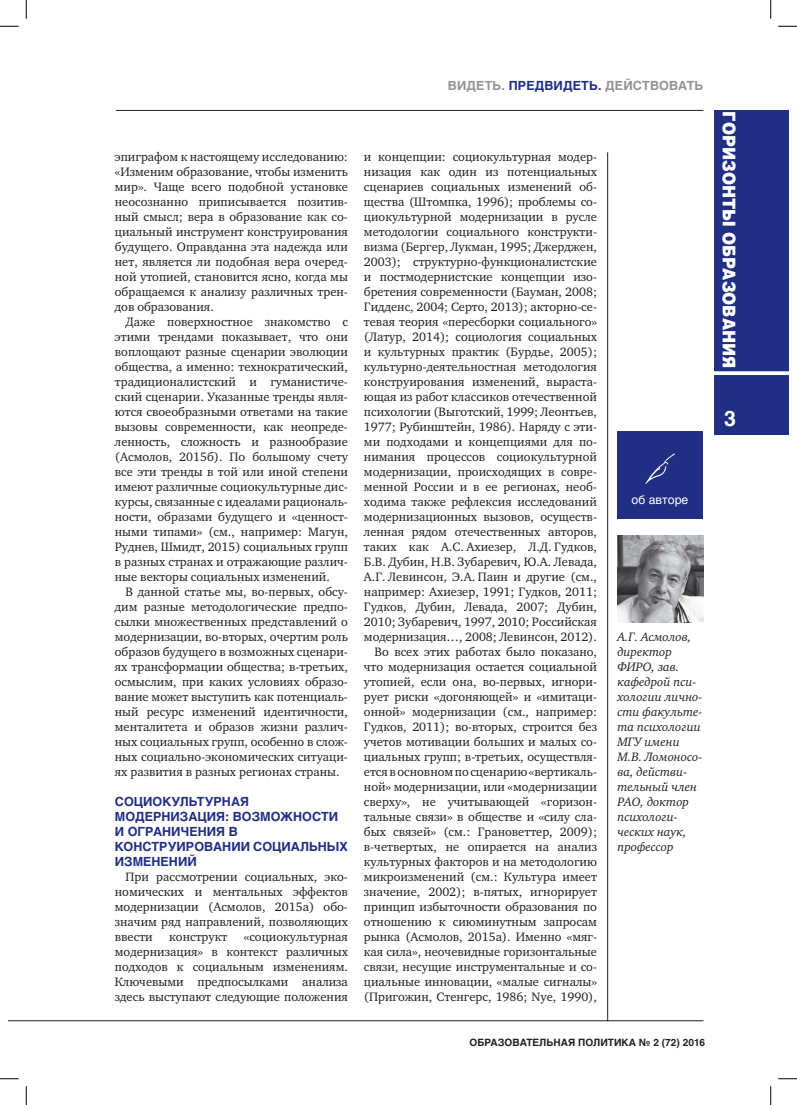
<style>
.page{position:relative;width:797px;height:1105px;background:#fff}
.page>*{position:absolute;margin:0;border:0;box-sizing:border-box;transform-origin:0 0}
.t1{font:700 21.25px "Helios";color:#fff}
.t2{font:900 17.5px "Helios";color:#fff;scale:.9 1}
.t3{font:12.5px/15px "Charter C";color:#231f20;text-align:justify}
.t4{font:italic 12.5px/15px "Charter C";color:#231f20}
.t5{font:700 12.5px/15px "Helios";color:#202e84}
.t6{font:12.25px "Helios";color:#fff}
.t7{font:700 10px "Helios";color:#231f20}
.s1{color:#939598}
.s2{color:#919396}
</style>
<div class="page">
<div style="left:714px;top:110px;width:74px;height:324px;background:#202e84"></div>
<svg style="left:714px;top:371px;width:74px;height:4px"></svg>
<hr style="left:116px;top:110px;width:587px;height:1px;background:#231f20">
<hr style="left:9px;top:1020px;width:694px;height:1px;background:#231f20">
<hr style="left:607px;top:152px;width:1px;height:869px;background:#231f20">
<div style="left:617px;top:431px;width:86px;height:87px;background:#202e84"></div>
<img style="left:645px;top:453px;width:30px;height:31px">
<img style="left:617px;top:535px;width:86px;height:88px">
<svg style="left:0;top:25px;width:19px;height:2px"></svg>
<svg style="left:778px;top:25px;width:19px;height:2px"></svg>
<svg style="left:0;top:1078px;width:19px;height:1px"></svg>
<svg style="left:778px;top:1078px;width:19px;height:1px"></svg>
<svg style="left:25px;top:0;width:2px;height:19px"></svg>
<svg style="left:25px;top:1086px;width:2px;height:19px"></svg>
<svg style="left:770px;top:0;width:1px;height:19px"></svg>
<svg style="left:770px;top:1086px;width:1px;height:19px"></svg>
<p class="t5" style="left:448px;top:78px;width:257px"><span class="s1">Видеть.</span> предвидеть. <span class="s2">действовать</span></p>
<p class="t3" style="left:115px;top:150px;width:234px">эпиграфом к настоящему исследованию: «Изменим образование, чтобы изменить мир». Чаще всего подобной установке неосознанно приписывается позитив&shy;ный смысл; вера в образование как со&shy;циальный инструмент конструирования будущего. Оправданна эта надежда или нет, является ли подобная вера очеред&shy;ной утопией, становится ясно, когда мы обращаемся к анализу различных трен&shy;дов образования.</p>
<p class="t3" style="left:115px;top:315px;width:234px;text-indent:11px">Даже поверхностное знакомство с этими трендами показывает, что они воплощают разные сценарии эволюции общества, а именно: технократический, традиционалистский и гуманистиче&shy;ский сценарии. Указанные тренды явля&shy;ются своеобразными ответами на такие вызовы современности, как неопреде&shy;ленность, сложность и разнообразие (Асмолов, 2015б). По большому счету все эти тренды в той или иной степени имеют различные социокультурные дис&shy;курсы, связанные с идеалами рациональ&shy;ности, образами будущего и «ценност&shy;ными типами» (см., например: Магун, Руднев, Шмидт, 2015) социальных групп в разных странах и отражающие различ&shy;ные векторы социальных изменений.</p>
<p class="t3" style="left:115px;top:585px;width:234px;text-indent:11px">В данной статье мы, во-первых, обсу&shy;дим разные методологические предпо&shy;сылки множественных представлений о модернизации, во-вторых, очертим роль образов будущего в возможных сценари&shy;ях трансформации общества; в-третьих, осмыслим, при каких условиях образо&shy;вание может выступить как потенциаль&shy;ный ресурс изменений идентичности, менталитета и образов жизни различ&shy;ных социальных групп, особенно в слож&shy;ных социально-экономических ситуаци&shy;ях развития в разных регионах страны.</p>
<p class="t5" style="left:115px;top:794px;width:234px">Социокультурная модернизация: возможности и ограничения в конструировании социальных изменений</p>
<p class="t3" style="left:115px;top:870px;width:234px;text-indent:11px">При рассмотрении социальных, эко&shy;номических и ментальных эффектов модернизации (Асмолов, 2015а) обо&shy;значим ряд направлений, позволяющих ввести</p>
<p class="t3" style="left:115px;top:930px;width:234px;text-indent:129px">«социокультурная модернизация» в контекст различных подходов к социальным изменениям.<br>Ключевыми предпосылками анализа здесь выступают следующие положения</p>
<p class="t3" style="left:169px;top:930px;width:60px">конструкт</p>
<p class="t3" style="left:364px;top:150px;width:234px;text-align:right">и концепции: социокультурная модер&shy;низация как один из потенциальных сценариев социальных изменений об&shy;щества (Штомпка, 1996); проблемы со&shy;циокультурной модернизации в русле методологии социального конструкти&shy;визма (Бергер, Лукман, 1995; Джерджен, 2003); структурно-функционалистские и постмодернистские концепции изо&shy;бретения современности (Бауман, 2008; Гидденс, 2004; Серто, 2013); акторно-се&shy;тевая теория «пересборки социального» (Латур, 2014); социология социальных и культурных практик (Бурдье, 2005); культурно-деятельностная методология конструирования изменений, выраста&shy;ющая из работ классиков отечественной психологии (Выготский, 1999; Леонтьев, 1977; Рубинштейн, 1986). Наряду с эти&shy;ми подходами и концепциями для по&shy;нимания процессов социокультурной модернизации, происходящих в совре&shy;менной России и в ее регионах, необ&shy;ходима также рефлексия исследований модернизационных вызовов, осуществ&shy;ленная рядом отечественных авторов, таких как А.С. Ахиезер, Л.Д. Гудков, Б.В. Дубин, Н.В. Зубаревич, Ю.А. Левада, А.Г. Левинсон, Э.А. Паин и другие (см., например: Ахиезер, 1991; Гудков, 2011; Гудков, Дубин, Левада, 2007; Дубин, 2010; Зубаревич, 1997, 2010; Российская модернизация…, 2008; Левинсон, 2012).<br>Во всех этих работах было показано, что модернизация остается социальной утопией, если она, во-первых, игнори&shy;рует риски «догоняющей» и «имитаци&shy;онной» модернизации (см., например:<br>Гудков, 2011); во-вторых, строится без учетов мотивации больших и малых со&shy;циальных групп; в-третьих, осуществля&shy;ется в основном по сценарию «вертикаль&shy;ной» модернизации, или «модернизации сверху», не учитывающей «горизон&shy;тальные связи» в обществе и «силу сла&shy;бых связей» (см.: Грановеттер, 2009); в-четвертых, не опирается на анализ культурных факторов и на методологию микроизменений (см.: Культура имеет значение, 2002); в-пятых, игнорирует принцип избыточности образования по отношению к сиюминутным запросам рынка (Асмолов, 2015а). Именно «мяг&shy;кая сила», неочевидные горизонтальные связи, несущие инструментальные и со&shy;циальные инновации, «малые сигналы» (Пригожин, Стенгерс, 1986; Nye, 1990),</p>
<p class="t6" style="left:631px;top:493px;width:58px">об авторе</p>
<p class="t4" style="left:617px;top:630px;width:87px">А.Г. Асмолов, директор<br>ФИРО, зав. кафедрой пси&shy;хологии лично&shy;сти факульте&shy;та психологии<br>МГУ имени<br>М.В. Ломоносо&shy;ва, действи&shy;тельный член<br>РАО, доктор психологи&shy;ческих наук, профессор</p>
<p class="t7" style="left:469px;top:1037px;width:237px">образовательная политика № 2 (72) 2016</p>
<h2 class="t2" style="left:740px;top:111px;width:287px;rotate:90deg">горизонты образования</h2>
<h1 class="t1" style="left:724px;top:406px;width:13px">3</h1>
</div>
